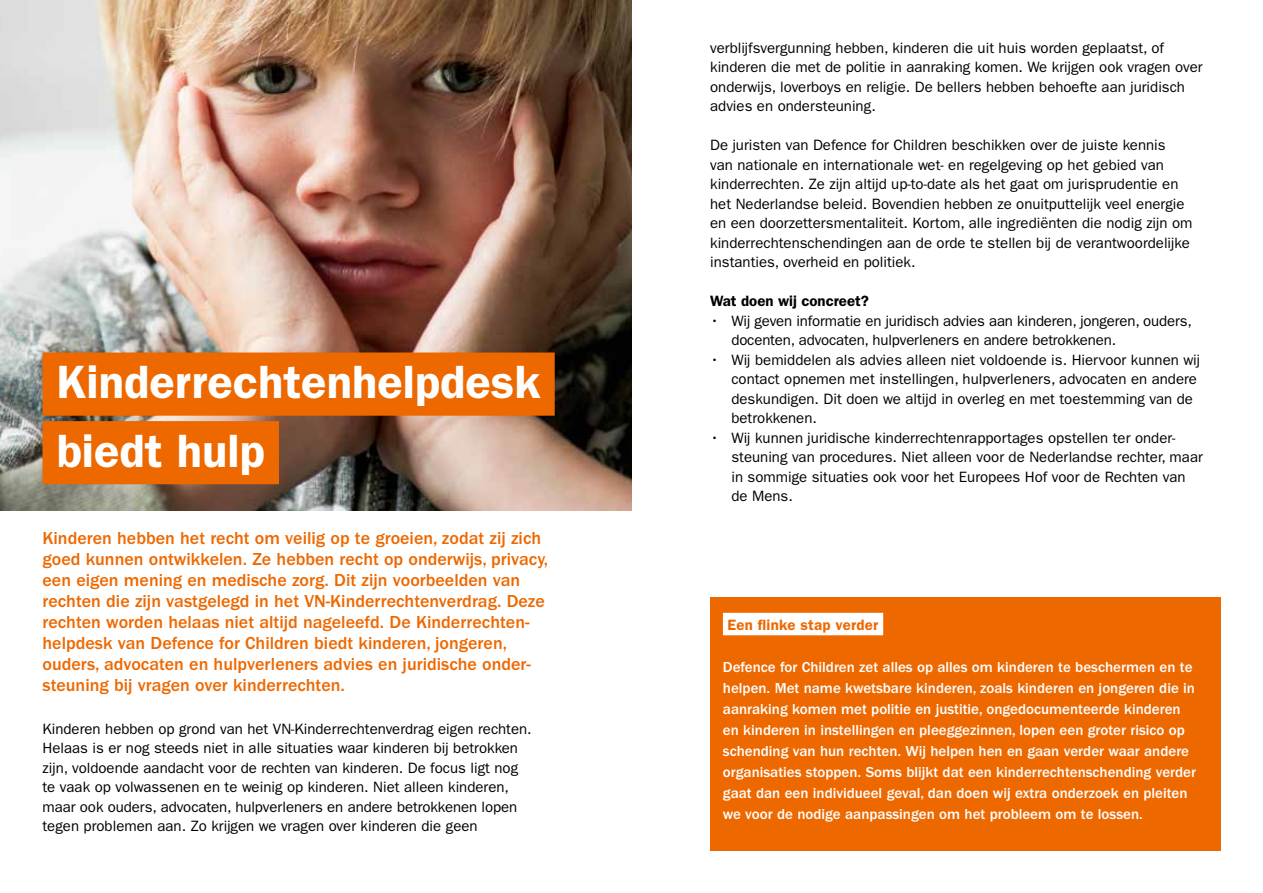
<style>
.page{position:relative;width:1263px;height:893px;background:#fff}
.page>*{position:absolute;margin:0;border:0;box-sizing:border-box;transform-origin:0 0}
.t1{font:600 46.95px/68.6px "ITC Franklin Gothic Std";color:#fff}
.t2{font:500 18px/21px "ITC Franklin Gothic Std";color:#ee6800}
.t3{font:15px/19.5px "ITC Franklin Gothic Std";color:#000}
.t4{font:500 15px/21px "ITC Franklin Gothic Std";color:#fff}
.t5{font:600 15px "ITC Franklin Gothic Std";color:#000}
.t6{font:600 15px "ITC Franklin Gothic Std";letter-spacing:.015em;color:#ee6800}
</style>
<div class="page">
<img style="left:0;top:0;width:631px;height:510px">
<div style="left:710px;top:597px;width:510px;height:253px;background:#ee6800"></div>
<div style="left:723px;top:613px;width:160px;height:22px;background:#fff"></div>
<div style="left:43px;top:352px;width:512px;height:64px;background:#ee6800"></div>
<div style="left:43px;top:421px;width:236px;height:63px;background:#ee6800"></div>
<h1 class="t1" style="left:57px;top:348px;width:485px">Kinderrechtenhelpdesk biedt hulp</h1>
<p class="t2" style="left:43px;top:528px;width:507px">Kinderen hebben het recht om veilig op te groeien, zodat zij zich goed kunnen ontwikkelen. Ze hebben recht op onderwijs, privacy, een eigen mening en medische zorg. Dit zijn voorbeelden van rechten die zijn vastgelegd in het VN-Kinderrechtenverdrag. Deze rechten worden helaas niet altijd nageleefd. De Kinderrechten&shy;helpdesk van Defence for Children biedt kinderen, jongeren, ouders, advocaten en hulpverleners advies en juridische onder&shy;steuning bij vragen over kinderrechten.</p>
<p class="t3" style="left:43px;top:719px;width:491px">Kinderen hebben op grond van het VN-Kinderrechtenverdrag eigen rechten.<br>Helaas is er nog steeds niet in alle situaties waar kinderen bij betrokken zijn, voldoende aandacht voor de rechten van kinderen. De focus ligt nog te vaak op volwassenen en te weinig op kinderen. Niet alleen kinderen, maar ook ouders, advocaten, hulpverleners en andere betrokkenen lopen tegen problemen aan. Zo krijgen we vragen over kinderen die geen</p>
<p class="t3" style="left:710px;top:38px;width:494px">verblijfsvergunning hebben, kinderen die uit huis worden geplaatst, of kinderen die met de politie in aanraking komen. We krijgen ook vragen over onderwijs, loverboys en religie. De bellers hebben behoefte aan juridisch advies en ondersteuning.</p>
<p class="t3" style="left:710px;top:136px;width:484px">De juristen van Defence for Children beschikken over de juiste kennis<br>van nationale en internationale wet- en regelgeving op het gebied van kinderrechten. Ze zijn altijd up-to-date als het gaat om jurisprudentie en het Nederlandse beleid. Bovendien hebben ze onuitputtelijk veel energie en een doorzettersmentaliteit. Kortom, alle ingrediënten die nodig zijn om kinderrechtenschendingen aan de orde te stellen bij de verantwoordelijke instanties, overheid en politiek.</p>
<p class="t5" style="left:710px;top:292px;width:160px">Wat doen wij concreet?</p>
<p class="t3" style="left:731px;top:311px;width:462px;text-indent:-21px">• Wij geven informatie en juridisch advies aan kinderen, jongeren, ouders, docenten, advocaten, hulpverleners en andere betrokkenen.</p>
<p class="t3" style="left:731px;top:350px;width:470px;text-indent:-21px">• Wij bemiddelen als advies alleen niet voldoende is. Hiervoor kunnen wij contact opnemen met instellingen, hulpverleners, advocaten en andere deskundigen. Dit doen we altijd in overleg en met toestemming van de betrokkenen.</p>
<p class="t3" style="left:731px;top:428px;width:473px;text-indent:-21px">• Wij kunnen juridische kinderrechtenrapportages opstellen ter onder&shy;steuning van procedures. Niet alleen voor de Nederlandse rechter, maar in sommige situaties ook voor het Europees Hof voor de Rechten van de Mens.</p>
<p class="t6" style="left:728px;top:616px;width:152px">Een flinke stap verder</p>
<p class="t4" style="left:723px;top:657px;width:475px">Defence for Children zet alles op alles om kinderen te beschermen en te helpen. Met name kwetsbare kinderen, zoals kinderen en jongeren die in aanraking komen met politie en justitie, ongedocumenteerde kinderen en kinderen in instellingen en pleeggezinnen, lopen een groter risico op schending van hun rechten. Wij helpen hen en gaan verder waar andere organisaties stoppen. Soms blijkt dat een kinderrechtenschending verder gaat dan een individueel geval, dan doen wij extra onderzoek en pleiten we voor de nodige aanpassingen om het probleem om te lossen.</p>
</div>
